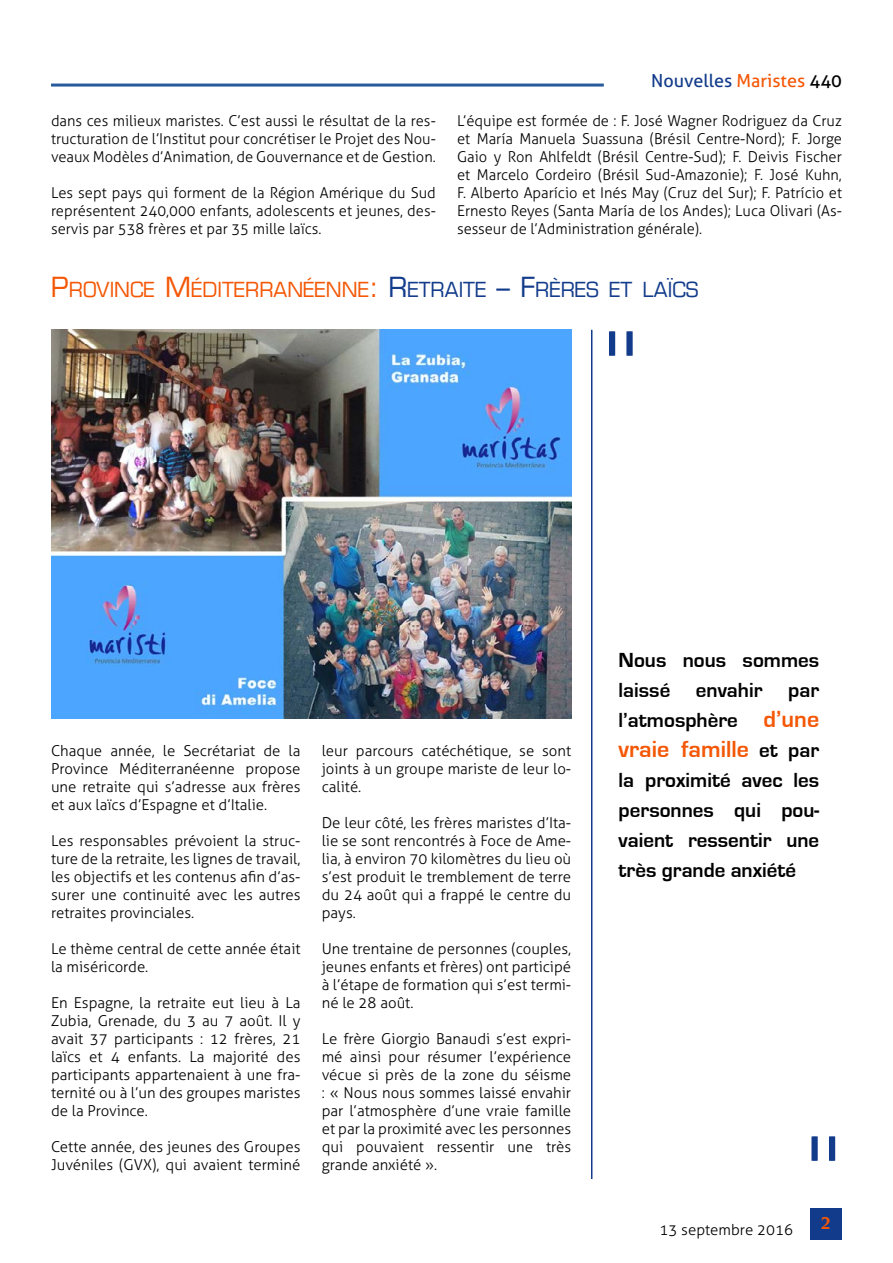
<style>
.page{position:relative;width:893px;height:1263px;background:#fff}
.page>*{position:absolute;margin:0;border:0;box-sizing:border-box;transform-origin:0 0}
.t1{font:300 90px "Aller";color:#123b8b}
.t2{font:700 24px "Eurostile";color:#f45706}
.t3{font:700 21px/30px "Eurostile";color:#000;text-align:justify}
.t4{font:20.25px "Eurostile";color:#123b8b}
.t5{font:20.25px "Eurostile";color:#f45706}
.t6{font:18px "Aller";color:#123b8b}
.t7{font:700 18px "Novarese IT Cby BT";color:#f45706}
.t8{font:300 15px/18px "Aller";color:#000;text-align:justify}
.s1{color:#f45706}
.s2{color:#000}
.s3{font-size:27px}
.s4{font-size:27px;color:#f45706}
.s5{font-size:24px;color:#f45706}
.s6{font-size:21px;color:#000}
</style>
<div class="page">
<hr style="left:51px;top:84px;width:553px;height:3px;background:#275b9b">
<div style="left:810px;top:1208px;width:32px;height:31px;background:#123b8b"></div>
<img style="left:51px;top:330px;width:520px;height:389px">
<hr style="left:591px;top:330px;width:1px;height:849px;background:#123b8b">
<p class="t8" style="left:51px;top:112px;width:386px">dans ces milieux maristes. C’est aussi le résultat de la res&shy;tructuration de l’Institut pour concrétiser le Projet des Nou&shy;veaux Modèles d’Animation, de Gouvernance et de Gestion.</p>
<p class="t8" style="left:51px;top:184px;width:386px">Les sept pays qui forment de la Région Amérique du Sud représentent 240,000 enfants, adolescents et jeunes, des&shy;servis par 538 frères et par 35 mille laïcs.</p>
<p class="t6" style="left:651px;top:69px;width:192px">Nouvelles <span class="s1">Maristes</span> <span class="s2">440</span></p>
<p class="t8" style="left:457px;top:112px;width:386px">L’équipe est formée de : F. José Wagner Rodriguez da Cruz et María Manuela Suassuna (Brésil Centre-Nord); F. Jorge Gaio y Ron Ahlfeldt (Brésil Centre-Sud); F. Deivis Fischer et Marcelo Cordeiro (Brésil Sud-Amazonie); F. José Kuhn, F. Alberto Aparício et Inés May (Cruz del Sur); F. Patrício et Ernesto Reyes (Santa María de los Andes); Luca Olivari (As&shy;sesseur de l’Administration générale).</p>
<h3 class="t5" style="left:51px;top:277px;width:210px"><span class="s3">P</span>ROVINCE <span class="s3">M</span> ÉDITERRA</h3>
<h3 class="t4" style="left:287px;top:277px;width:411px"><span class="s1">NÉENNE</span><span class="s4">:</span> <span class="s3">R</span>ETRAITE <span class="s3">– F</span>RÈRES ET LAÏCS</h3>
<h1 class="t1" style="left:602px;top:310px;width:39px">"</h1>
<p class="t8" style="left:51px;top:742px;width:251px">Chaque année, le Secrétariat de la Province Méditerranéenne propose une retraite qui s’adresse aux frères et aux laïcs d’Espagne et d’Italie.</p>
<p class="t8" style="left:51px;top:832px;width:251px">Les responsables prévoient la struc&shy;ture de la retraite, les lignes de travail, les objectifs et les contenus afin d’as&shy;surer une continuité avec les autres retraites provinciales.</p>
<p class="t8" style="left:51px;top:940px;width:251px">Le thème central de cette année était la miséricorde.</p>
<p class="t8" style="left:51px;top:994px;width:251px">En Espagne, la retraite eut lieu à La Zubia, Grenade, du 3 au 7 août. Il y avait 37 participants : 12 frères, 21 laïcs et 4 enfants. La majorité des participants appartenaient à une fra&shy;ternité ou à l’un des groupes maristes de la Province.</p>
<p class="t8" style="left:51px;top:1138px;width:251px">Cette année, des jeunes des Groupes<br>Juvéniles (GVX), qui avaient terminé</p>
<p class="t8" style="left:322px;top:742px;width:251px">leur parcours catéchétique, se sont joints à un groupe mariste de leur lo&shy;calité.</p>
<p class="t8" style="left:322px;top:814px;width:251px">De leur côté, les frères maristes d’Ita&shy;lie se sont rencontrés à Foce de Ame&shy;lia, à environ 70 kilomètres du lieu où s’est produit le tremblement de terre du 24 août qui a frappé le centre du pays.</p>
<p class="t8" style="left:322px;top:940px;width:251px">Une trentaine de personnes (couples, jeunes enfants et frères) ont participé à l’étape de formation qui s’est termi&shy;né le 28 août.</p>
<p class="t8" style="left:322px;top:1030px;width:251px">Le frère Giorgio Banaudi s’est expri&shy;mé ainsi pour résumer l’expérience vécue si près de la zone du séisme : « Nous nous sommes laissé envahir par l’atmosphère d’une vraie famille et par la proximité avec les personnes qui pouvaient ressentir une très grande anxiété ».</p>
<h3 class="t3" style="left:619px;top:645px;width:202px">Nous nous sommes laissé envahir par l’atmosphère <span class="s5">d’une</span></h3>
<h2 class="t2" style="left:619px;top:736px;width:202px">vraie famille <span class="s6">et par</span></h2>
<h3 class="t3" style="left:619px;top:765px;width:202px">la proximité avec les personnes qui pou&shy;vaient ressentir une très grande anxiété</h3>
<h1 class="t1" style="left:805px;top:1115px;width:39px">"</h1>
<p class="t8" style="left:659px;top:1220px;width:135px">13 septembre 2016</p>
<p class="t7" style="left:821px;top:1212px;width:12px">2</p>
</div>
